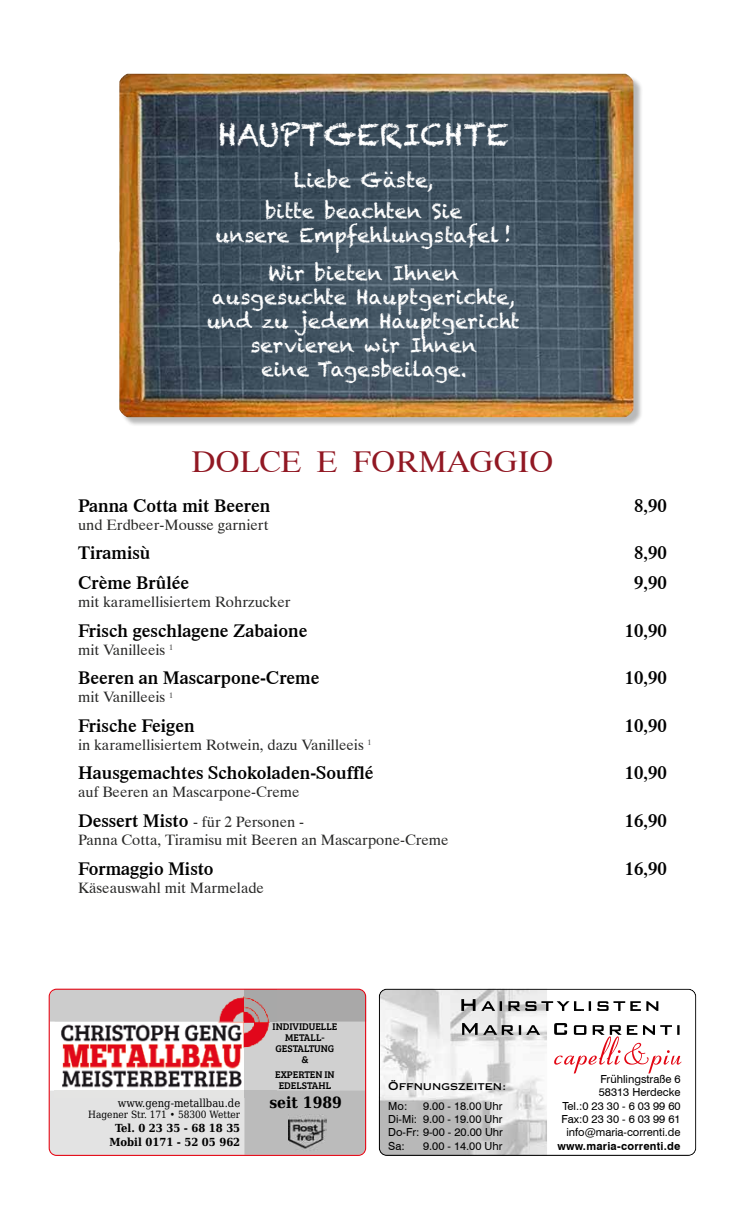
<style>
.page{position:relative;width:745px;height:1205px;background:#fff}
.page>*{position:absolute;margin:0;border:0;box-sizing:border-box;transform-origin:0 0}
.t1{font:30px "Dutch 801 BT";color:#911823}
.t2{font:30px "Chalkduster";color:#fff}
.t3{font:20px/24px "Chalkduster";color:#fff;text-align:center}
.t4{font:600 18.75px "Dutch 801 BT";color:#000}
.t5{font:700 15.62px "DejaVu Serif Condensed";color:#000}
.t6{font:15px/29.6px "Dutch 801 BT";color:#282827}
.t7{font:11.12px/13.4px "Swiss 721 BT";color:#000;text-align:right}
.t8{font:700 11.12px/14.2px "DejaVu Serif Condensed";color:#000;text-align:center}
.t9{font:11.12px "DejaVu Serif Condensed";color:#000}
.t10{font:700 11.12px "Swiss 721 BT";letter-spacing:.02em;color:#000}
.t11{font:11.12px "Copperplate Gothic Std 31 AB";color:#000}
.t12{font:10px/11.1px "Bree Serif";color:#000;text-align:center}
.t13{font:10px "DejaVu Serif Condensed";color:#000}
.s1{font-weight:600;font-size:18.75px;color:#000}
</style>
<div class="page">
<div style="left:121px;top:75px;width:522px;height:352px;background:#000;opacity:.28"></div>
<img style="left:119px;top:74px;width:514px;height:343px">
<svg style="left:49px;top:988px;width:317px;height:168px;background:#cdbabb"></svg>
<img style="left:288px;top:1115px;width:38px;height:37px">
<svg style="left:378px;top:988px;width:317px;height:168px"></svg>
<h1 class="t2" style="left:218px;top:117px;width:291px">HAUPTGERICHTE</h1>
<h2 class="t3" style="left:265px;top:164px;width:198px;line-height:31.1px">Liebe Gäste,<br>bitte beachten Sie</h2>
<h2 class="t3" style="left:216px;top:216px;width:297px;line-height:38.1px">unsere Empfehlungstafel !<br>Wir bieten Ihnen</h2>
<h2 class="t3" style="left:207px;top:285px;width:314px">ausgesuchte Hauptgerichte, und zu jedem Hauptgericht servieren wir Ihnen<br>eine Tagesbeilage.</h2>
<h1 class="t1" style="left:191px;top:443px;width:363px">DOLCE E FORMAGGIO</h1>
<p class="t4" style="left:78px;top:494px;width:194px">Panna Cotta mit Beeren</p>
<p class="t4" style="left:633px;top:494px;width:34px">8,90</p>
<p class="t6" style="left:78px;top:510px;width:192px">und Erdbeer-Mousse garniert</p>
<p class="t4" style="left:78px;top:541px;width:74px">Tiramisù</p>
<p class="t4" style="left:633px;top:541px;width:34px">8,90</p>
<p class="t4" style="left:78px;top:571px;width:112px">Crème Brûlée</p>
<p class="t4" style="left:633px;top:571px;width:34px">9,90</p>
<p class="t6" style="left:78px;top:587px;width:214px">mit karamellisiertem Rohrzucker</p>
<p class="t4" style="left:78px;top:618px;width:231px">Frisch geschlagene Zabaione</p>
<p class="t4" style="left:624px;top:618px;width:44px">10,90</p>
<p class="t6" style="left:78px;top:634px;width:96px">mit Vanilleeis <sup>1</sup></p>
<p class="t4" style="left:78px;top:666px;width:243px">Beeren an Mascarpone-Creme</p>
<p class="t4" style="left:624px;top:666px;width:44px">10,90</p>
<p class="t6" style="left:78px;top:682px;width:96px">mit Vanilleeis <sup>1</sup></p>
<p class="t4" style="left:78px;top:714px;width:118px">Frische Feigen</p>
<p class="t4" style="left:624px;top:714px;width:44px">10,90</p>
<p class="t6" style="left:78px;top:729px;width:295px">in karamellisiertem Rotwein, dazu Vanilleeis <sup>1</sup></p>
<p class="t4" style="left:78px;top:761px;width:297px">Hausgemachtes Schokoladen-Soufflé</p>
<p class="t4" style="left:624px;top:761px;width:44px">10,90</p>
<p class="t6" style="left:78px;top:777px;width:227px">auf Beeren an Mascarpone-Creme<br><span class="s1">Dessert Misto</span> - für 2 Personen -</p>
<p class="t4" style="left:624px;top:809px;width:44px">16,90</p>
<p class="t6" style="left:78px;top:825px;width:372px">Panna Cotta, Tiramisu mit Beeren an Mascarpone-Creme</p>
<p class="t4" style="left:78px;top:856px;width:137px">Formaggio Misto</p>
<p class="t4" style="left:624px;top:856px;width:44px">16,90</p>
<p class="t6" style="left:78px;top:872px;width:187px">Käseauswahl mit Marmelade</p>
<p class="t9" style="left:118px;top:1094px;width:124px">www.geng-metallbau.de</p>
<p class="t13" style="left:88px;top:1106px;width:153px">Hagener Str. 171 • 58300 Wetter</p>
<p class="t8" style="left:109px;top:1120px;width:132px">Tel. 0 23 35 - 68 18 35<br>Mobil 0171 - 52 05 962</p>
<p class="t12" style="left:272px;top:1020px;width:66px">INDIVIDUELLE<br>METALL-<br>GESTALTUNG &amp;</p>
<p class="t12" style="left:275px;top:1068px;width:61px">EXPERTEN IN<br>EDELSTAHL</p>
<p class="t5" style="left:269px;top:1090px;width:74px">seit 1989</p>
<p class="t11" style="left:388px;top:1079px;width:120px">Öffnungszeiten:</p>
<p class="t7" style="left:388px;top:1099px;width:21px">Mo:</p>
<p class="t7" style="left:388px;top:1099px;width:116px;text-align:justify;text-indent:35px">9.00 - 18.00 Uhr Di-Mi: 9.00 - 19.00 Uhr Do-Fr: 9-00 - 20.00 Uhr Sa:</p>
<p class="t7" style="left:423px;top:1139px;width:81px">9.00 - 14.00 Uhr</p>
<p class="t7" style="left:561px;top:1072px;width:121px">Frühlingstraße 6<br>58313 Herdecke<br>Tel.:0 23 30 - 6 03 99 60<br>Fax:0 23 30 - 6 03 99 61 info@maria-correnti.de</p>
<p class="t10" style="left:557px;top:1139px;width:125px">www.maria-correnti.de</p>
</div>
